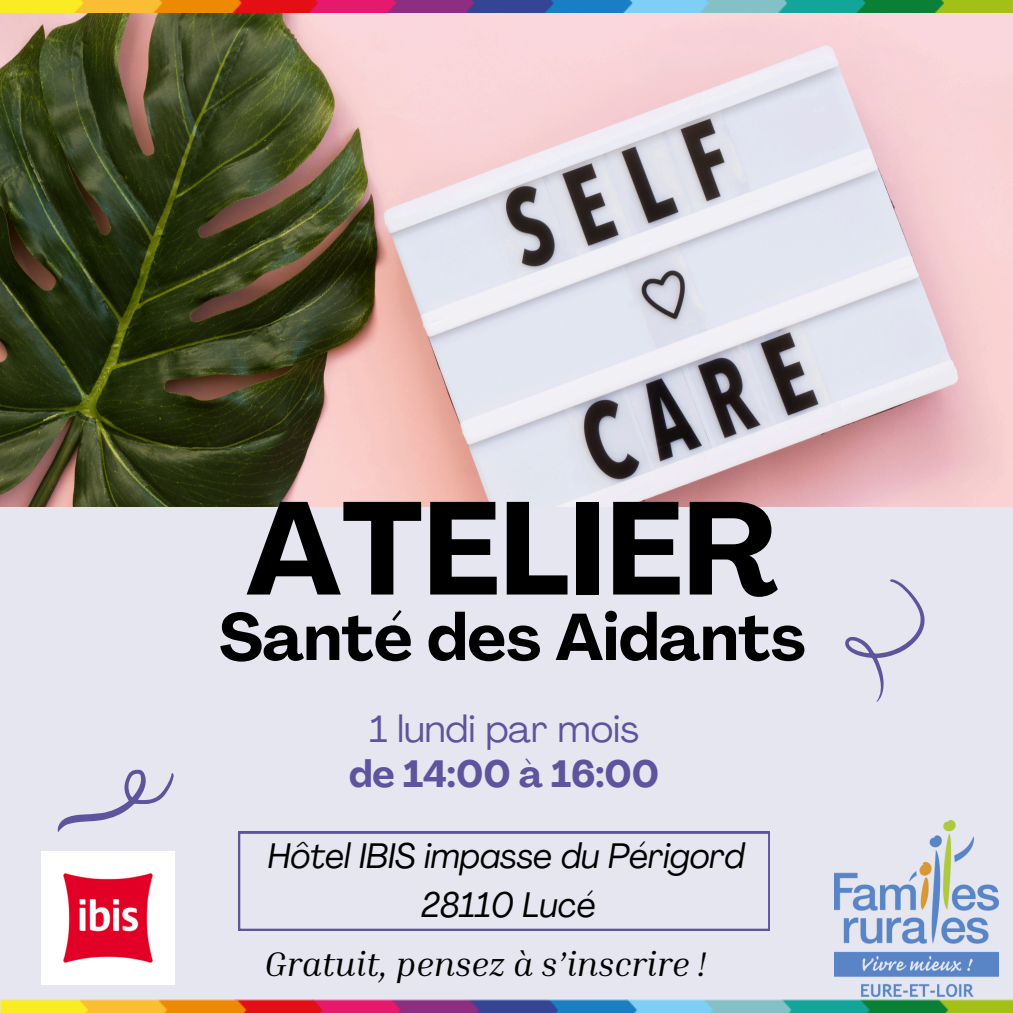
<style>
.page{position:relative;width:1013px;height:1013px;background:#fff}
.page>*{position:absolute;margin:0;border:0;box-sizing:border-box;transform-origin:0 0}
.t1{font:700 130.12px "Agrandir";color:#000}
.t2{font:700 65px "Agrandir";color:#000}
.t3{font:37.5px "Agrandir";color:#5d549d}
.t4{font:700 37.5px "Agrandir";color:#5d549d}
.t5{font:italic 35px "Agrandir";color:#000}
.t6{font:italic 35px "Inria Serif";color:#000}
</style>
<div class="page">
<div style="left:0;top:0;width:1012px;height:1012px;background:#e5e6ef"></div>
<img style="left:0;top:12px;width:1012px;height:494px">
<svg style="left:238px;top:832px;width:532px;height:98px"></svg>
<svg style="left:845px;top:579px;width:79px;height:123px"></svg>
<svg style="left:58px;top:769px;width:116px;height:63px"></svg>
<img style="left:0;top:0;width:1012px;height:12px">
<img style="left:0;top:999px;width:1012px;height:13px">
<img style="left:834px;top:820px;width:164px;height:176px">
<img style="left:42px;top:851px;width:133px;height:133px">
<p class="t1" style="left:246px;top:497px;width:534px">ATELIER</p>
<p class="t2" style="left:219px;top:611px;width:588px">Santé des Aidants</p>
<p class="t3" style="left:369px;top:714px;width:271px">1 lundi par mois</p>
<h3 class="t4" style="left:349px;top:759px;width:312px">de 14:00 à 16:00</h3>
<p class="t5" style="left:268px;top:842px;width:478px">Hôtel IBIS impasse du Périgord</p>
<p class="t5" style="left:421px;top:890px;width:176px">28110 Lucé</p>
<p class="t6" style="left:264px;top:942px;width:444px">Gratuit, pensez à s’inscrire !</p>
</div>
